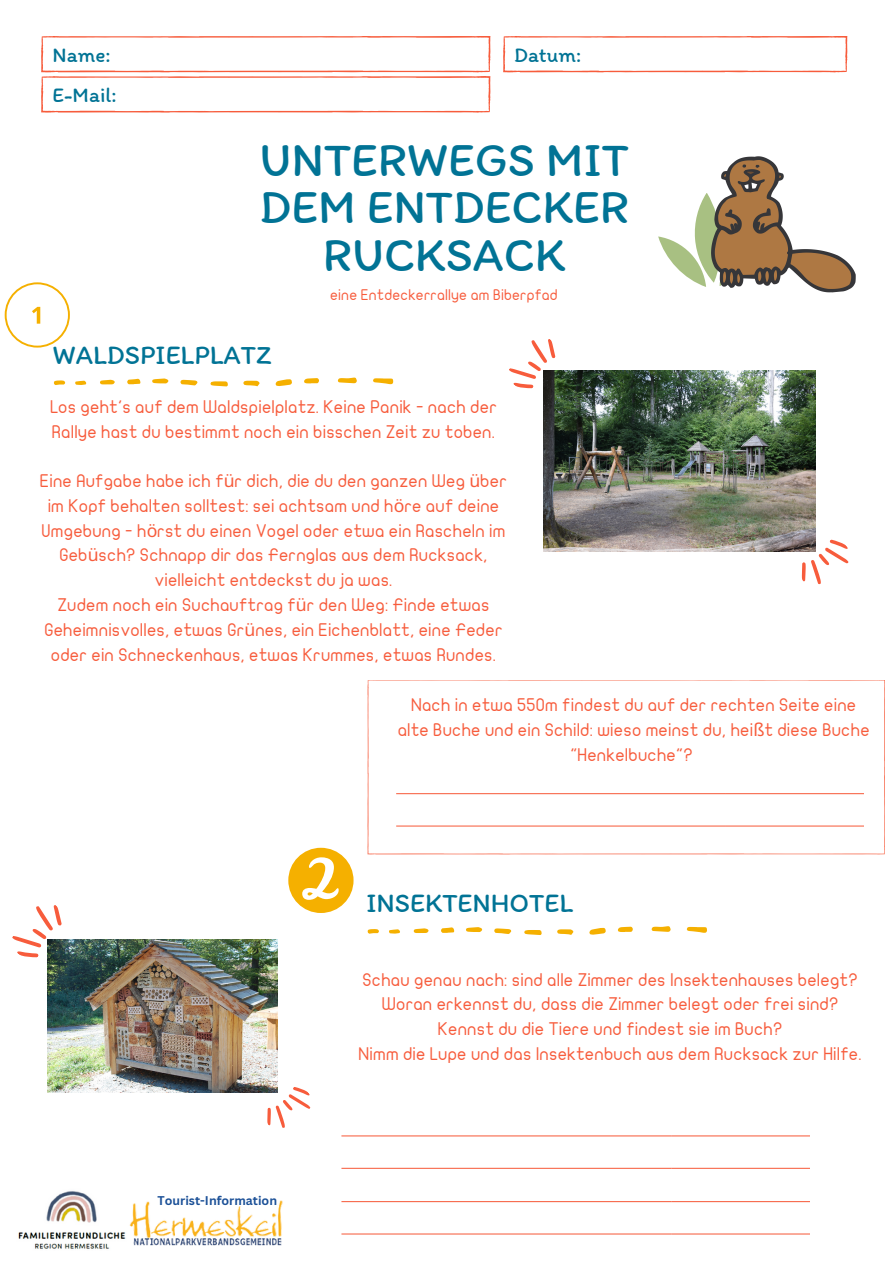
<style>
.page{position:relative;width:893px;height:1264px;background:#fff}
.page>*{position:absolute;margin:0;border:0;box-sizing:border-box;transform-origin:0 0}
.t1{font:48.15px/47.8px "Itim";color:#017395;text-align:center}
.t2{font:27.15px "Itim";color:#017395}
.t3{font:21px "Itim";color:#017395}
.t4{font:17.7px/24.8px "JF Flat";letter-spacing:-.01em;color:#f75c3c;text-align:center}
.t5{font:14.85px "JF Flat";letter-spacing:-.01em;color:#f75c3c}
.t6{font:700 12.3px "Canva Sans";color:#1b5097}
.s1{font-family:"Noto Sans"}
</style>
<div class="page">
<svg style="left:503px;top:36px;width:344px;height:36px"></svg>
<svg style="left:373px;top:378px;width:20px;height:6px"></svg>
<svg style="left:275px;top:379px;width:17px;height:7px"></svg>
<svg style="left:338px;top:377px;width:19px;height:6px"></svg>
<svg style="left:210px;top:381px;width:18px;height:5px"></svg>
<svg style="left:180px;top:380px;width:18px;height:5px"></svg>
<svg style="left:243px;top:381px;width:17px;height:5px"></svg>
<svg style="left:304px;top:378px;width:15px;height:5px"></svg>
<svg style="left:152px;top:378px;width:16px;height:5px"></svg>
<svg style="left:127px;top:379px;width:13px;height:5px"></svg>
<svg style="left:100px;top:380px;width:15px;height:4px"></svg>
<svg style="left:54px;top:380px;width:11px;height:5px"></svg>
<svg style="left:75px;top:380px;width:11px;height:5px"></svg>
<svg style="left:509px;top:339px;width:47px;height:50px"></svg>
<svg style="left:793px;top:534px;width:56px;height:51px"></svg>
<svg style="left:367px;top:680px;width:518px;height:174px"></svg>
<hr style="left:396px;top:793px;width:329px;height:1px;background:#f75c3c">
<hr style="left:396px;top:825px;width:329px;height:1px;background:#f75c3c">
<hr style="left:396px;top:858px;width:329px;height:1px;background:#f75c3c">
<hr style="left:396px;top:890px;width:329px;height:1px;background:#f75c3c">
<hr style="left:396px;top:922px;width:329px;height:1px;background:#f75c3c">
<hr style="left:396px;top:955px;width:329px;height:1px;background:#f75c3c">
<hr style="left:396px;top:987px;width:329px;height:1px;background:#f75c3c">
<hr style="left:396px;top:1020px;width:329px;height:1px;background:#f75c3c">
<hr style="left:396px;top:1052px;width:329px;height:1px;background:#f75c3c">
<hr style="left:396px;top:1084px;width:329px;height:1px;background:#f75c3c">
<hr style="left:725px;top:793px;width:138px;height:1px;background:#f75c3c">
<hr style="left:725px;top:825px;width:138px;height:1px;background:#f75c3c">
<hr style="left:725px;top:858px;width:138px;height:1px;background:#f75c3c">
<hr style="left:725px;top:890px;width:138px;height:1px;background:#f75c3c">
<hr style="left:725px;top:922px;width:138px;height:1px;background:#f75c3c">
<hr style="left:725px;top:955px;width:138px;height:1px;background:#f75c3c">
<hr style="left:725px;top:987px;width:138px;height:1px;background:#f75c3c">
<hr style="left:725px;top:1020px;width:138px;height:1px;background:#f75c3c">
<hr style="left:725px;top:1052px;width:138px;height:1px;background:#f75c3c">
<hr style="left:725px;top:1084px;width:138px;height:1px;background:#f75c3c">
<svg style="left:658px;top:156px;width:197px;height:137px"></svg>
<svg style="left:5px;top:282px;width:65px;height:65px"></svg>
<svg style="left:686px;top:926px;width:21px;height:6px"></svg>
<svg style="left:589px;top:927px;width:17px;height:7px"></svg>
<svg style="left:651px;top:926px;width:19px;height:5px"></svg>
<svg style="left:524px;top:930px;width:17px;height:5px"></svg>
<svg style="left:494px;top:928px;width:17px;height:6px"></svg>
<svg style="left:557px;top:929px;width:16px;height:5px"></svg>
<svg style="left:617px;top:926px;width:16px;height:6px"></svg>
<svg style="left:466px;top:927px;width:16px;height:5px"></svg>
<svg style="left:441px;top:927px;width:13px;height:5px"></svg>
<svg style="left:413px;top:928px;width:15px;height:5px"></svg>
<svg style="left:367px;top:929px;width:12px;height:4px"></svg>
<svg style="left:389px;top:929px;width:11px;height:4px"></svg>
<svg style="left:288px;top:847px;width:65px;height:66px"></svg>
<img style="left:47px;top:939px;width:231px;height:153px">
<svg style="left:12px;top:905px;width:57px;height:59px"></svg>
<svg style="left:260px;top:1082px;width:51px;height:46px"></svg>
<hr style="left:341px;top:1135px;width:330px;height:1px;background:#f75c3c">
<hr style="left:341px;top:1167px;width:330px;height:1px;background:#f75c3c">
<hr style="left:341px;top:1200px;width:330px;height:1px;background:#f75c3c">
<hr style="left:341px;top:1232px;width:330px;height:1px;background:#f75c3c">
<hr style="left:671px;top:1135px;width:138px;height:1px;background:#f75c3c">
<hr style="left:671px;top:1167px;width:138px;height:1px;background:#f75c3c">
<hr style="left:671px;top:1200px;width:138px;height:1px;background:#f75c3c">
<hr style="left:671px;top:1232px;width:138px;height:1px;background:#f75c3c">
<hr style="left:341px;top:1201px;width:330px;height:1px;background:#f75c3c">
<hr style="left:341px;top:1233px;width:330px;height:1px;background:#f75c3c">
<hr style="left:341px;top:1263px;width:330px;height:1px;background:#f75c3c">
<hr style="left:671px;top:1201px;width:138px;height:1px;background:#f75c3c">
<hr style="left:671px;top:1233px;width:138px;height:1px;background:#f75c3c">
<hr style="left:671px;top:1263px;width:138px;height:1px;background:#f75c3c">
<svg style="left:41px;top:36px;width:449px;height:77px"></svg>
<img style="left:543px;top:370px;width:272px;height:181px">
<img style="left:18px;top:1191px;width:91px;height:58px">
<img style="left:109px;top:1200px;width:174px;height:49px">
<p class="t3" style="left:53px;top:42px;width:59px">Name:</p>
<p class="t3" style="left:514px;top:42px;width:69px">Datum:</p>
<p class="t3" style="left:53px;top:82px;width:65px">E-Mail:</p>
<p class="t1" style="left:259px;top:135px;width:371px">UNTERWEGS MIT<br>DEM ENTDECKER<br>RUCKSACK</p>
<p class="t5" style="left:330px;top:288px;width:229px">eine Entdeckerrallye am Biberpfad</p>
<p class="t2" style="left:53px;top:338px;width:220px">WALDSPIELPLATZ</p>
<p class="t4" style="left:50px;top:395px;width:449px;text-align:left">Los geht's auf dem Waldspielplatz. Keine Panik - nach der<br>Rallye hast du bestimmt noch ein bisschen Zeit zu toben.</p>
<p class="t4" style="left:40px;top:469px;width:469px">Eine Aufgabe habe ich f<span class="s1">ü</span>r dich, die du den ganzen Weg <span class="s1">ü</span>ber im Kopf behalten solltest: sei achtsam und h<span class="s1">ö</span>re auf deine Umgebung - h<span class="s1">ö</span>rst du einen Vogel oder etwa ein Rascheln im Geb<span class="s1">ü</span>sch? Schnapp dir das Fernglas aus dem Rucksack, vielleicht entdeckst du ja was.</p>
<p class="t4" style="left:44px;top:593px;width:460px">Zudem noch ein Suchauftrag f<span class="s1">ü</span>r den Weg: Finde etwas<br>Geheimnisvolles, etwas Gr<span class="s1">ü</span>nes, ein Eichenblatt, eine Feder oder ein Schneckenhaus, etwas Krummes, etwas Rundes.</p>
<p class="t4" style="left:397px;top:693px;width:474px">Nach in etwa 550m findest du auf der rechten Seite eine alte Buche und ein Schild: wieso meinst du, hei<span class="s1">ß</span>t diese Buche "Henkelbuche"?</p>
<p class="t2" style="left:366px;top:886px;width:208px">INSEKTENHOTEL</p>
<p class="t6" style="left:157px;top:1191px;width:121px">Tourist-Information</p>
<p class="t4" style="left:362px;top:967px;width:497px">Schau genau nach: sind alle Zimmer des Insektenhauses belegt?<br>Woran erkennst du, dass die Zimmer belegt oder frei sind?<br>Kennst du die Tiere und findest sie im Buch?</p>
<p class="t4" style="left:358px;top:1041px;width:505px">Nimm die Lupe und das Insektenbuch aus dem Rucksack zur Hilfe.</p>
</div>
